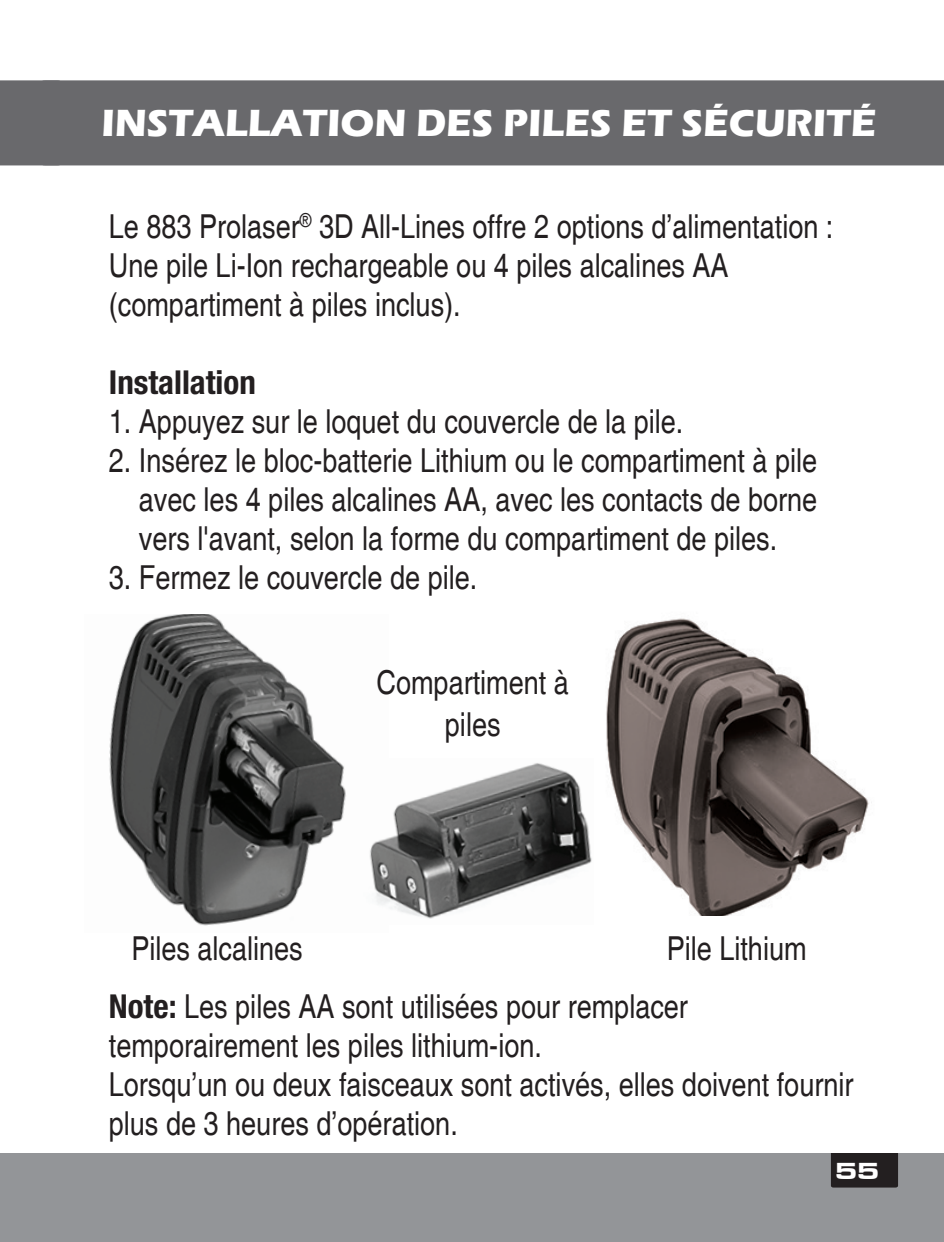
<style>
.page{position:relative;width:944px;height:1242px;background:#fff}
.page>*{position:absolute;margin:0;border:0;box-sizing:border-box;transform-origin:0 0}
.t1{font:700 39px "Eras ITC";color:#fff}
.t2{font:condensed 33px/39px "Helvetica";color:#231f20}
.t3{font:700 condensed 33px "Helvetica Neue";color:#231f20}
.t4{font:24px "Microgramma D Bold Exte";color:#fff}
.s1{font-family:"Helvetica Neue";font-weight:700}
</style>
<div class="page">
<div style="left:0;top:1153px;width:944px;height:89px;background:#939598"></div>
<div style="left:831px;top:1153px;width:67px;height:34px;background:#231f20"></div>
<div style="left:0;top:80px;width:35px;height:85px;background:#69696c"></div>
<div style="left:35px;top:80px;width:909px;height:85px;background:#69696c"></div>
<img style="left:606px;top:618px;width:266px;height:298px">
<img style="left:109px;top:615px;width:237px;height:311px">
<img style="left:370px;top:763px;width:222px;height:156px">
<p class="t1" style="left:102px;top:101px;width:776px">INSTALLATION DES PILES ET SÉCURITÉ</p>
<p class="t2" style="left:109px;top:207px;width:726px">Le 883 Prolaser<sup>®</sup> 3D All-Lines offre 2 options d’alimentation :<br>Une pile Li-Ion rechargeable ou 4 piles alcalines AA (compartiment à piles inclus).</p>
<p class="t3" style="left:109px;top:362px;width:149px">Installation</p>
<p class="t2" style="left:109px;top:402px;width:576px">1. Appuyez sur le loquet du couvercle de la pile.</p>
<p class="t2" style="left:139px;top:441px;width:680px;text-align:justify;text-indent:-30px">2. Insérez le bloc-batterie Lithium ou le compartiment à pile avec les 4 piles alcalines AA, avec les contacts de borne vers l'avant, selon la forme du compartiment de piles.</p>
<p class="t2" style="left:109px;top:558px;width:370px">3. Fermez le couvercle de pile.</p>
<p class="t2" style="left:377px;top:662px;width:194px;line-height:42px;text-align:center">Compartiment à piles</p>
<p class="t2" style="left:131px;top:929px;width:173px">Piles alcalines</p>
<p class="t2" style="left:667px;top:929px;width:141px">Pile Lithium</p>
<p class="t2" style="left:109px;top:987px;width:746px"><span class="s1">Note:</span> Les piles AA sont utilisées pour remplacer temporairement les piles lithium-ion.<br>Lorsqu’un ou deux faisceaux sont activés, elles doivent fournir plus de 3 heures d’opération.</p>
<p class="t4" style="left:836px;top:1155px;width:45px">55</p>
</div>
